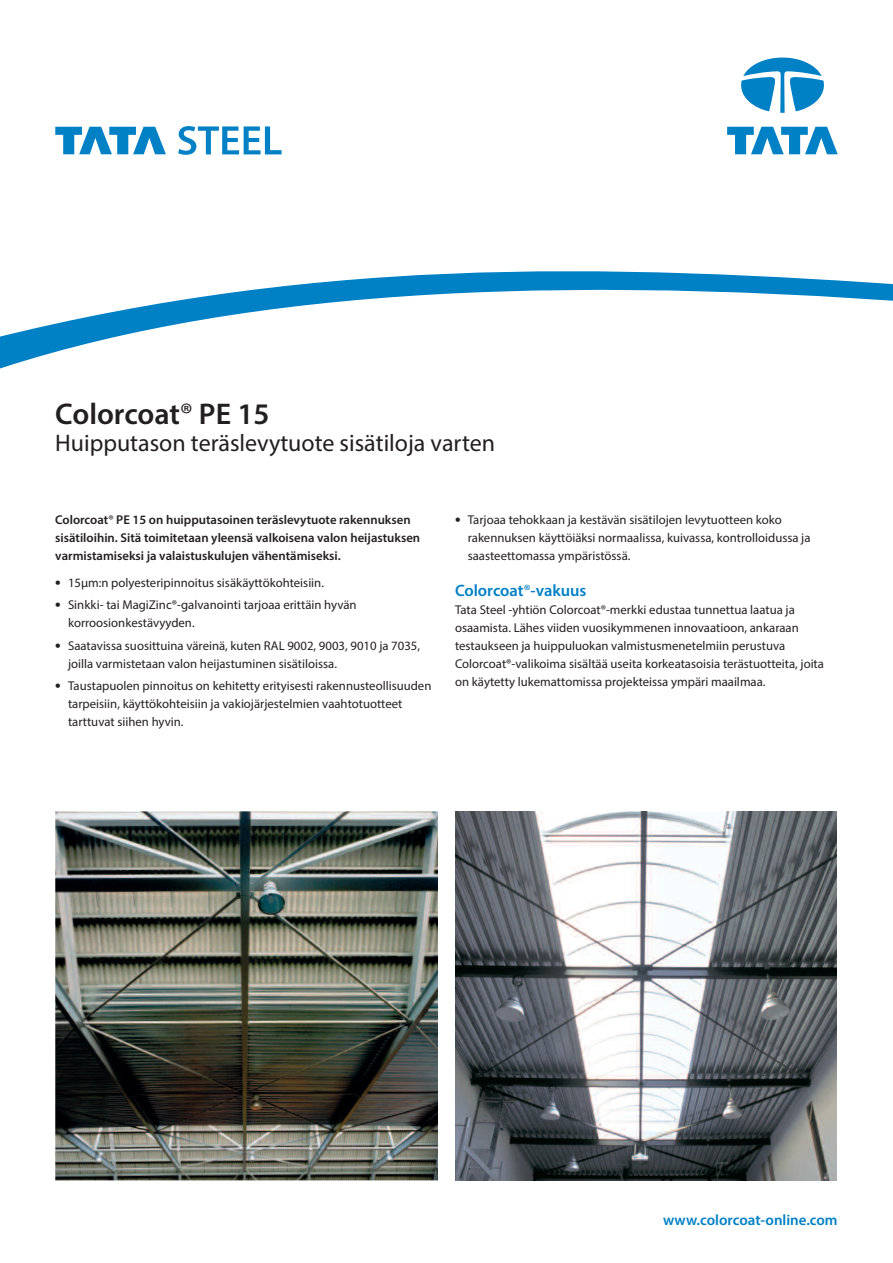
<style>
.page{position:relative;width:893px;height:1263px;background:#fff}
.page>*{position:absolute;margin:0;border:0;box-sizing:border-box;transform-origin:0 0}
.t1{font:600 30px "Myriad Pro";color:#231f20}
.t2{font:24px "Myriad Pro";color:#231f20}
.t3{font:600 16.5px "Myriad Pro";color:#0080c5}
.t4{font:600 15px "Myriad Pro";color:#0080c5}
.t5{font:12.75px/18px "Myriad Pro";color:#231f20}
.t6{font:600 12.75px/18px "Myriad Pro";color:#231f20}
.s1{font-weight:400}
.s2{font-weight:700;font-size:16.5px}
</style>
<div class="page">
<svg style="left:0;top:271px;width:893px;height:98px"></svg>
<svg style="left:741px;top:58px;width:83px;height:55px"></svg>
<svg style="left:727px;top:127px;width:111px;height:27px"></svg>
<svg style="left:55px;top:127px;width:111px;height:27px"></svg>
<svg style="left:178px;top:126px;width:104px;height:29px"></svg>
<img style="left:55px;top:811px;width:383px;height:369px">
<img style="left:455px;top:811px;width:381px;height:369px">
<h1 class="t1" style="left:55px;top:403px;width:216px">Colorcoat<span class="s1">®</span> PE 15</h1>
<h2 class="t2" style="left:55px;top:434px;width:441px">Huipputason teräslevytuote sisätiloja varten</h2>
<p class="t6" style="left:55px;top:511px;width:366px">Colorcoat<span class="s1">®</span> PE 15 on huipputasoinen teräslevytuote rakennuksen sisätiloihin. Sitä toimitetaan yleensä valkoisena valon heijastuksen varmistamiseksi ja valaistuskulujen vähentämiseksi.</p>
<p class="t5" style="left:55px;top:574px;width:270px"><span class="s2">•</span> 15μm:n polyesteripinnoitus sisäkäyttökohteisiin.</p>
<p class="t5" style="left:68px;top:597px;width:290px;text-indent:-13px"><span class="s2">•</span> Sinkki- tai MagiZinc®-galvanointi tarjoaa erittäin hyvän korroosionkestävyyden.</p>
<p class="t5" style="left:68px;top:637px;width:354px;text-indent:-13px"><span class="s2">•</span> Saatavissa suosittuina väreinä, kuten RAL 9002, 9003, 9010 ja 7035, joilla varmistetaan valon heijastuminen sisätiloissa.</p>
<p class="t5" style="left:68px;top:678px;width:365px;text-indent:-13px"><span class="s2">•</span> Taustapuolen pinnoitus on kehitetty erityisesti rakennusteollisuuden tarpeisiin, käyttökohteisiin ja vakiojärjestelmien vaahtotuotteet tarttuvat siihen hyvin.</p>
<p class="t5" style="left:468px;top:511px;width:344px;text-indent:-13px"><span class="s2">•</span> Tarjoaa tehokkaan ja kestävän sisätilojen levytuotteen koko rakennuksen käyttöiäksi normaalissa, kuivassa, kontrolloidussa ja saasteettomassa ympäristössä.</p>
<p class="t3" style="left:455px;top:584px;width:133px">Colorcoat<span class="s1">®</span>-vakuus</p>
<p class="t5" style="left:455px;top:601px;width:370px">Tata Steel -yhtiön Colorcoat®-merkki edustaa tunnettua laatua ja osaamista. Lähes viiden vuosikymmenen innovaatioon, ankaraan testaukseen ja huippuluokan valmistusmenetelmiin perustuva Colorcoat®-valikoima sisältää useita korkeatasoisia terästuotteita, joita on käytetty lukemattomissa projekteissa ympäri maailmaa.</p>
<p class="t4" style="left:663px;top:1215px;width:176px">www.colorcoat-online.com</p>
</div>
